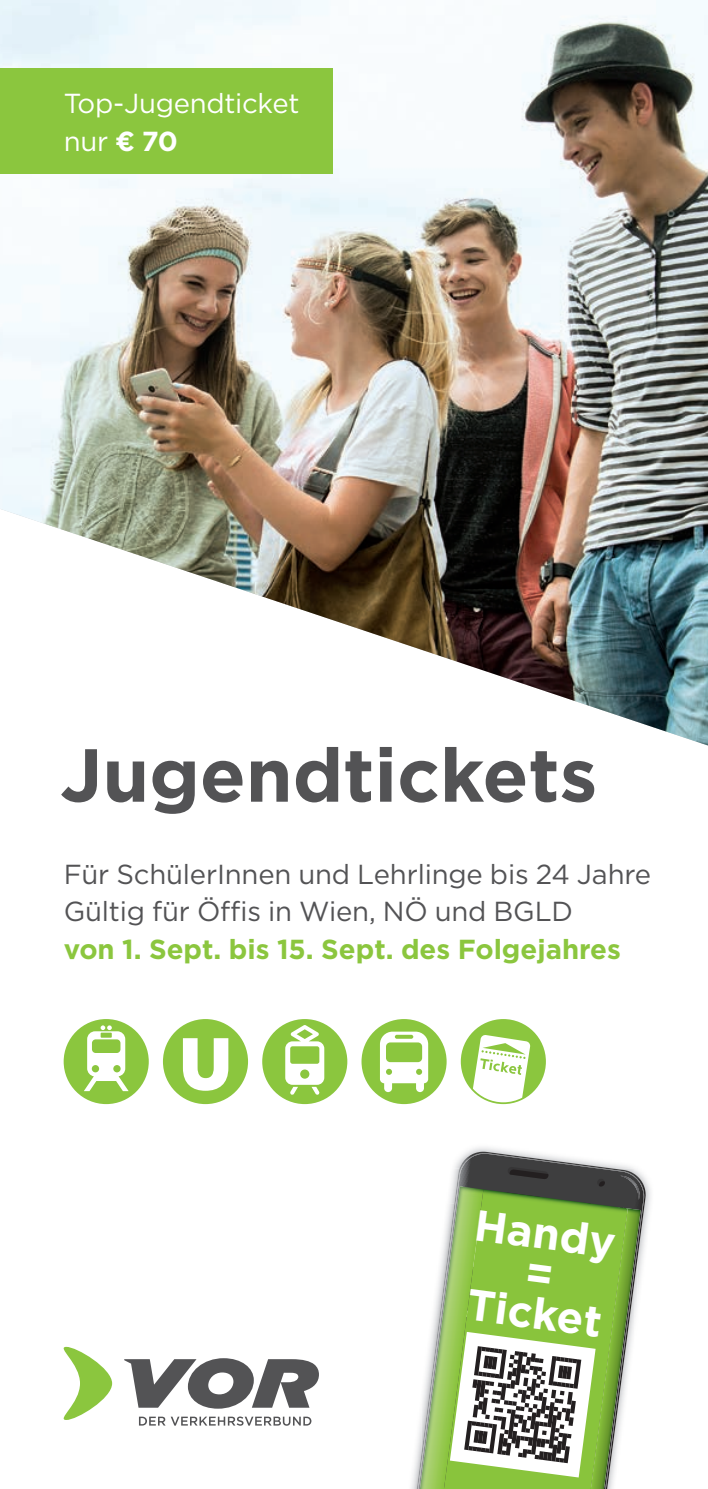
<style>
.page{position:relative;width:708px;height:1489px;background:#fff}
.page>*{position:absolute;margin:0;border:0;box-sizing:border-box;transform-origin:0 0}
.t1{font:700 75px "Gotham";color:#535355}
.t2{font:700 43.5px/37px "Gotham";color:#fff;text-align:center}
.t3{font:27.5px/37.5px "Gotham";letter-spacing:-.005em;color:#535355}
.t4{font:700 27.5px "Gotham";color:#8bc63e}
.t5{font:27.5px/37.5px "Gotham";letter-spacing:-.01em;color:#fff}
.s1{font-weight:700}
</style>
<div class="page">
<img style="left:0;top:0;width:707px;height:746px">
<svg style="left:124px;top:1358px;width:195px;height:51px"></svg>
<svg style="left:63px;top:1347px;width:49px;height:73px"></svg>
<svg style="left:139px;top:1417px;width:26px;height:8px"></svg>
<svg style="left:171px;top:1416px;width:140px;height:10px"></svg>
<div style="left:460px;top:1019px;width:86px;height:85px;background:#8bc63e;border-radius:50%"></div>
<svg style="left:473px;top:1035px;width:57px;height:67px"></svg>
<div style="left:0;top:69px;width:333px;height:105px;background:#8bc63e"></div>
<div style="left:361px;top:1019px;width:85px;height:85px;background:#8bc63e;border-radius:50%"></div>
<svg style="left:380px;top:1032px;width:48px;height:60px"></svg>
<div style="left:64px;top:1019px;width:85px;height:85px;background:#8bc63e;border-radius:50%"></div>
<svg style="left:84px;top:1025px;width:45px;height:66px"></svg>
<div style="left:163px;top:1019px;width:85px;height:85px;background:#8bc63e;border-radius:50%"></div>
<svg style="left:183px;top:1038px;width:45px;height:53px"></svg>
<div style="left:262px;top:1019px;width:85px;height:85px;background:#8bc63e;border-radius:50%"></div>
<svg style="left:285px;top:1025px;width:39px;height:70px"></svg>
<img style="left:411px;top:1147px;width:240px;height:342px">
<svg style="left:414px;top:1152px;width:230px;height:337px"></svg>
<img style="left:620px;top:1176px;width:20px;height:13px">
<img style="left:604px;top:1208px;width:36px;height:281px">
<svg style="left:415px;top:1153px;width:189px;height:336px"></svg>
<p class="t5" style="left:64px;top:84px;width:237px">Top-Jugendticket nur <span class="s1">€ 70</span></p>
<h1 class="t1" style="left:60px;top:725px;width:538px">Jugendtickets</h1>
<p class="t3" style="left:64px;top:854px;width:588px">Für SchülerInnen und Lehrlinge bis 24 Jahre<br>Gültig für Öffis in Wien, NÖ und BGLD</p>
<p class="t4" style="left:64px;top:931px;width:558px">von 1. Sept. bis 15. Sept. des Folgejahres</p>
<h2 class="t2" style="left:477px;top:1205px;width:143px;line-height:40px;rotate:7deg">Handy =<br>Ticket</h2>
<h2 class="t2" style="left:468px;top:1232px;width:143px;rotate:8deg">Handy =<br>Ticket</h2>
</div>
